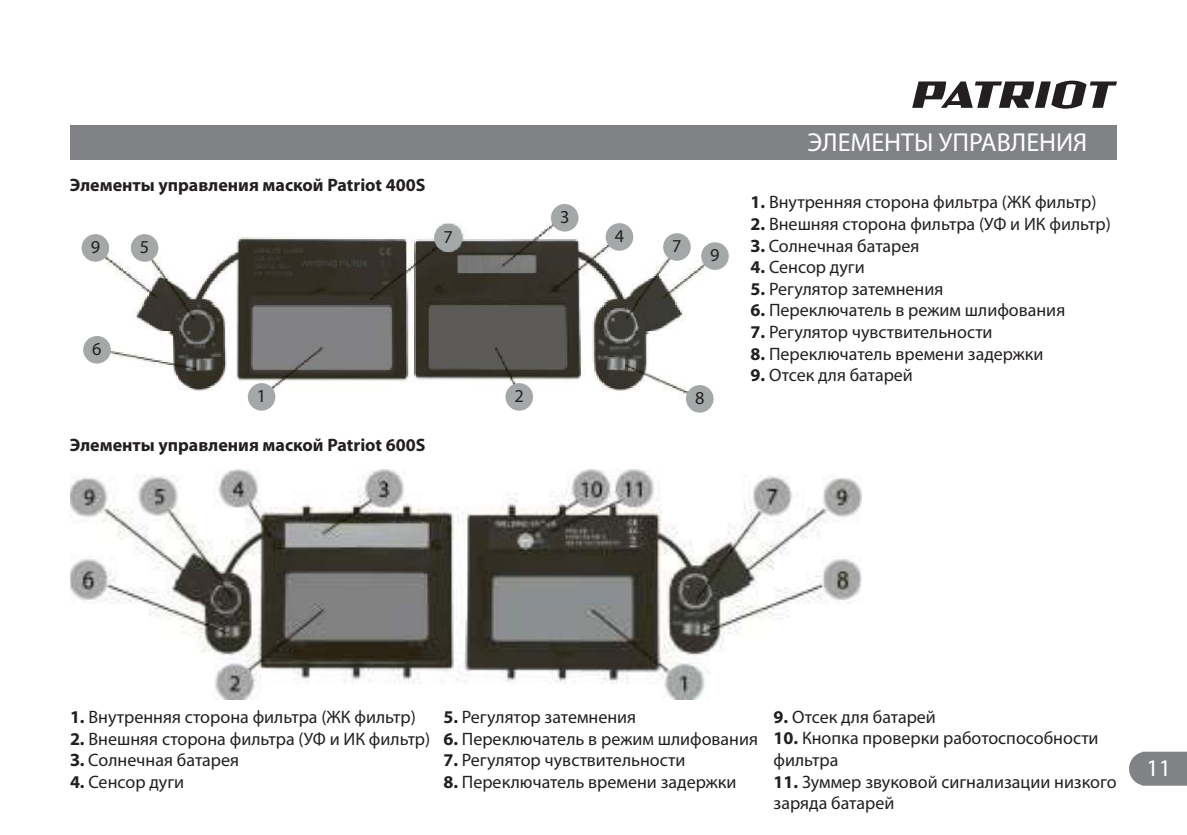
<style>
.page{position:relative;width:1187px;height:835px;background:#fff}
.page>*{position:absolute;margin:0;border:0;box-sizing:border-box;transform-origin:0 0}
.t1{font:26px "Myriad Pro";color:#fff}
.t2{font:24px "Myriad Pro";color:#fff}
.t3{font:18.2px "Myriad Pro";color:#231f20}
.t4{font:18px/21.6px "Myriad Pro";color:#231f20}
.t5{font:700 18px "Myriad Pro";color:#231f20}
.s1{font-weight:700}
</style>
<div class="page">
<div style="left:70px;top:125px;width:1047px;height:34px;background:#808285"></div>
<svg style="left:912px;top:81px;width:205px;height:28px"></svg>
<svg style="left:1129px;top:752px;width:57px;height:34px"></svg>
<img style="left:81px;top:204px;width:648px;height:209px">
<div style="left:82px;top:234px;width:27px;height:28px;background:#a5a8a9;border-radius:50%"></div>
<div style="left:701px;top:242px;width:27px;height:28px;background:#a5a8a9;border-radius:50%"></div>
<div style="left:686px;top:385px;width:27px;height:28px;background:#a5a8a9;border-radius:50%"></div>
<div style="left:434px;top:224px;width:28px;height:28px;background:#a5a8a9;border-radius:50%"></div>
<div style="left:663px;top:233px;width:27px;height:28px;background:#a5a8a9;border-radius:50%"></div>
<div style="left:83px;top:336px;width:28px;height:28px;background:#a5a8a9;border-radius:50%"></div>
<div style="left:131px;top:234px;width:27px;height:28px;background:#a5a8a9;border-radius:50%"></div>
<div style="left:605px;top:223px;width:28px;height:28px;background:#a5a8a9;border-radius:50%"></div>
<div style="left:551px;top:204px;width:27px;height:28px;background:#a5a8a9;border-radius:50%"></div>
<div style="left:505px;top:383px;width:28px;height:28px;background:#a5a8a9;border-radius:50%"></div>
<div style="left:248px;top:383px;width:27px;height:28px;background:#a5a8a9;border-radius:50%"></div>
<img style="left:70px;top:469px;width:792px;height:230px">
<p class="t5" style="left:70px;top:176px;width:357px">Элементы управления маской Patriot 400S</p>
<p class="t3" style="left:91px;top:238px;width:11px">9</p>
<p class="t3" style="left:140px;top:238px;width:11px">5</p>
<p class="t3" style="left:443px;top:228px;width:11px">7</p>
<p class="t3" style="left:92px;top:340px;width:11px">6</p>
<p class="t3" style="left:257px;top:387px;width:11px">1</p>
<p class="t3" style="left:514px;top:387px;width:11px">2</p>
<p class="t5" style="left:70px;top:436px;width:357px">Элементы управления маской Patriot 600S</p>
<p class="t3" style="left:560px;top:208px;width:11px">3</p>
<p class="t3" style="left:615px;top:227px;width:11px">4</p>
<p class="t3" style="left:672px;top:238px;width:11px">7</p>
<p class="t3" style="left:710px;top:247px;width:11px">9</p>
<p class="t3" style="left:695px;top:389px;width:11px">8</p>
<h1 class="t1" style="left:807px;top:130px;width:281px">ЭЛЕМЕНТЫ УПРАВЛЕНИЯ</h1>
<p class="t4" style="left:750px;top:192px;width:347px"><span class="s1">1.</span> Внутренняя сторона фильтра (ЖК фильтр)</p>
<p class="t4" style="left:750px;top:214px;width:362px"><span class="s1">2.</span> Внешняя сторона фильтра (УФ и ИК фильтр)<br><span class="s1">З.</span> Солнечная батарея</p>
<p class="t4" style="left:750px;top:257px;width:116px"><span class="s1">4.</span> Сенсор дуги</p>
<p class="t4" style="left:750px;top:279px;width:194px"><span class="s1">5.</span> Регулятор затемнения</p>
<p class="t4" style="left:750px;top:300px;width:316px"><span class="s1">6.</span> Переключатель в режим шлифования</p>
<p class="t4" style="left:750px;top:322px;width:243px"><span class="s1">7.</span> Регулятор чувствительности</p>
<p class="t4" style="left:750px;top:344px;width:294px"><span class="s1">8.</span> Переключатель времени задержки</p>
<p class="t4" style="left:750px;top:365px;width:164px"><span class="s1">9.</span> Отсек для батарей</p>
<p class="t4" style="left:70px;top:707px;width:347px"><span class="s1">1.</span> Внутренняя сторона фильтра (ЖК фильтр)</p>
<p class="t4" style="left:70px;top:729px;width:362px"><span class="s1">2.</span> Внешняя сторона фильтра (УФ и ИК фильтр)<br><span class="s1">З.</span> Солнечная батарея</p>
<p class="t4" style="left:70px;top:772px;width:116px"><span class="s1">4.</span> Сенсор дуги</p>
<p class="t4" style="left:443px;top:707px;width:194px"><span class="s1">5.</span> Регулятор затемнения</p>
<p class="t4" style="left:443px;top:729px;width:316px"><span class="s1">6.</span> Переключатель в режим шлифования</p>
<p class="t4" style="left:443px;top:750px;width:243px"><span class="s1">7.</span> Регулятор чувствительности</p>
<p class="t4" style="left:443px;top:772px;width:294px"><span class="s1">8.</span> Переключатель времени задержки</p>
<p class="t4" style="left:773px;top:707px;width:164px"><span class="s1">9.</span> Отсек для батарей</p>
<p class="t4" style="left:773px;top:728px;width:326px"><span class="s1">10.</span> Кнопка проверки работоспособности фильтра</p>
<p class="t4" style="left:773px;top:772px;width:344px"><span class="s1">11.</span> Зуммер звуковой сигнализации низкого заряда батарей</p>
<h2 class="t2" style="left:1146px;top:756px;width:26px">11</h2>
</div>
